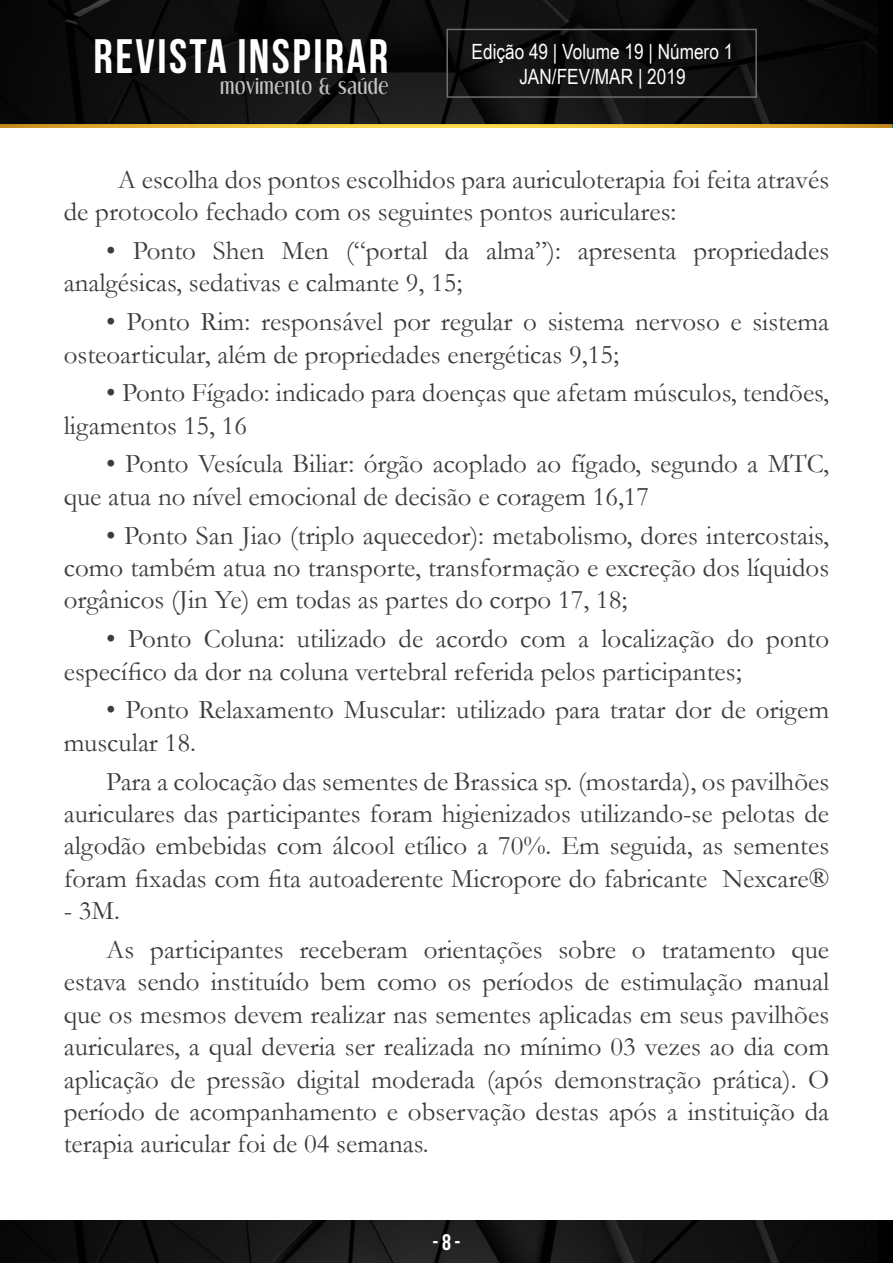
<style>
.page{position:relative;width:893px;height:1263px;background:#fff}
.page>*{position:absolute;margin:0;border:0;box-sizing:border-box;transform-origin:0 0}
.t1{font:700 48.3px "Bebas Neue";letter-spacing:.05em;color:#fff}
.t2{font:27px/32.4px "Garamond";color:#3c3c3b}
.t3{font:700 22.5px "Bebas Neue";color:#fff}
.t4{font:21px/25.2px "Arial Narrow";color:#fff;text-align:center}
.t5{font:18.9px "Dream Orphans";letter-spacing:.05em;color:#c6c6c6}
</style>
<div class="page">
<img style="left:0;top:124px;width:891px;height:4px">
<img style="left:0;top:0;width:878px;height:124px">
<div style="left:446px;top:29px;width:311px;height:69px;border:2px solid #706f6f"></div>
<img style="left:0;top:1220px;width:878px;height:43px">
<h1 class="t1" style="left:94px;top:29px;width:296px">REVISTA INSPIRAR</h1>
<p class="t5" style="left:220px;top:75px;width:169px">movimento &amp; saúde</p>
<p class="t4" style="left:472px;top:38px;width:263px">Edição 49 | Volume 19 | Número 1<br>JAN/FEV/MAR | 2019</p>
<p class="t2" style="left:64px;top:162px;width:767px;text-indent:54px">A escolha dos pontos escolhidos para auriculoterapia foi feita através de protocolo fechado com os seguintes pontos auriculares:</p>
<p class="t2" style="left:64px;top:234px;width:767px;text-indent:43px">• Ponto Shen Men (“portal da alma”): apresenta propriedades analgésicas, sedativas e calmante 9, 15;</p>
<p class="t2" style="left:64px;top:305px;width:767px;text-indent:43px">• Ponto Rim: responsável por regular o sistema nervoso e sistema osteoarticular, além de propriedades energéticas 9,15;</p>
<p class="t2" style="left:64px;top:376px;width:767px;text-indent:43px">• Ponto Fígado: indicado para doenças que afetam músculos, tendões, ligamentos 15, 16</p>
<p class="t2" style="left:64px;top:447px;width:767px;text-indent:43px">• Ponto Vesícula Biliar: órgão acoplado ao fígado, segundo a MTC, que atua no nível emocional de decisão e coragem 16,17</p>
<p class="t2" style="left:64px;top:518px;width:767px;text-align:justify;text-indent:43px">• Ponto San Jiao (triplo aquecedor): metabolismo, dores intercostais, como também atua no transporte, transformação e excreção dos líquidos orgânicos (Jin Ye) em todas as partes do corpo 17, 18;</p>
<p class="t2" style="left:64px;top:622px;width:767px;text-indent:43px">• Ponto Coluna: utilizado de acordo com a localização do ponto específico da dor na coluna vertebral referida pelos participantes;</p>
<p class="t2" style="left:64px;top:693px;width:767px;text-indent:43px">• Ponto Relaxamento Muscular: utilizado para tratar dor de origem muscular 18.</p>
<p class="t2" style="left:64px;top:764px;width:767px;text-align:justify;text-indent:43px">Para a colocação das sementes de Brassica sp. (mostarda), os pavilhões auriculares das participantes foram higienizados utilizando-se pelotas de algodão embebidas com álcool etílico a 70%. Em seguida, as sementes foram fixadas com fita autoaderente Micropore do fabricante Nexcare®</p>
<p class="t2" style="left:106px;top:891px;width:724px;line-height:38.7px;text-indent:-43px">- 3M.<br>As participantes receberam orientações sobre o tratamento que</p>
<p class="t2" style="left:64px;top:965px;width:767px;text-align:justify">estava sendo instituído bem como os períodos de estimulação manual que os mesmos devem realizar nas sementes aplicadas em seus pavilhões auriculares, a qual deveria ser realizada no mínimo 03 vezes ao dia com aplicação de pressão digital moderada (após demonstração prática). O período de acompanhamento e observação destas após a instituição da terapia auricular foi de 04 semanas.</p>
<p class="t3" style="left:432px;top:1230px;width:30px">- 8 -</p>
</div>
